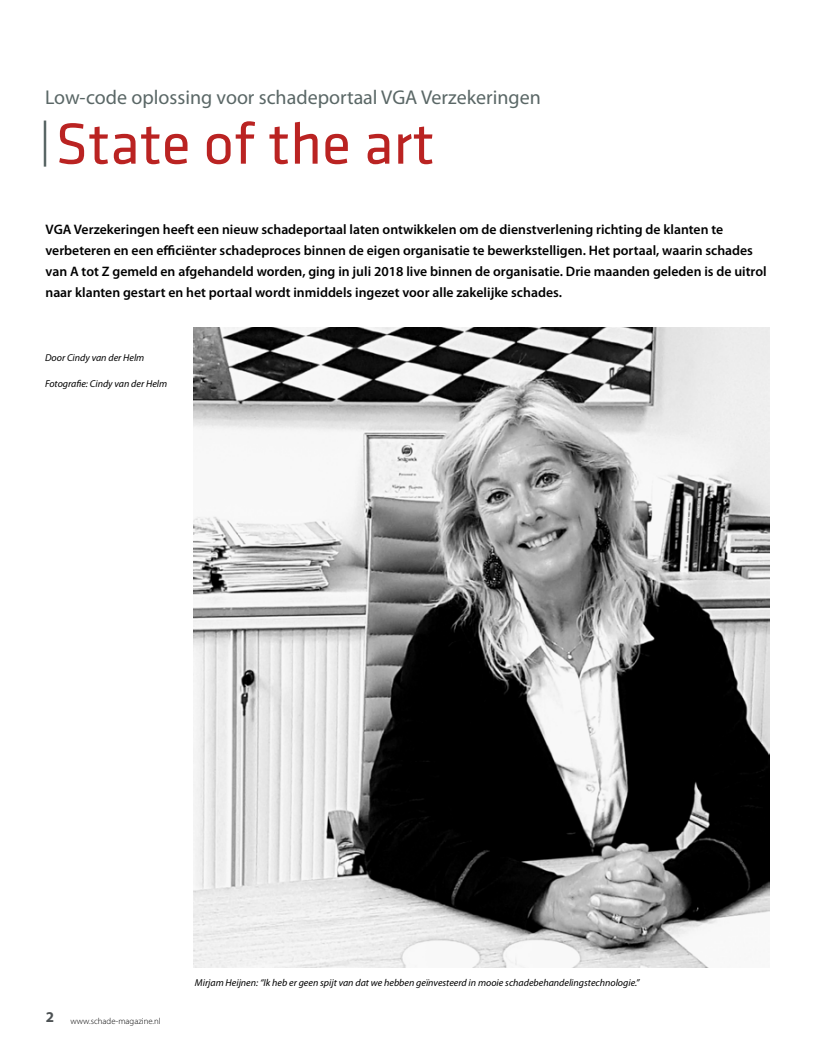
<style>
.page{position:relative;width:815px;height:1053px;background:#fff}
.page>*{position:absolute;margin:0;border:0;box-sizing:border-box;transform-origin:0 0}
.t1{font:60px "Klavika";color:#ba2322}
.t2{font:20px "Myriad Pro";color:#5a6766}
.t3{font:600 13.75px/21.2px "Myriad Pro";color:#000}
.t4{font:italic 10px "Myriad Pro";color:#000}
.t5{font:300 8.75px "Myriad Pro";color:#000}
</style>
<div class="page">
<hr style="left:44px;top:120px;width:2px;height:47px;background:#5a6766">
<img style="left:194px;top:327px;width:576px;height:640px">
<h2 class="t2" style="left:45px;top:86px;width:497px">Low-code oplossing voor schadeportaal VGA Verzekeringen</h2>
<h1 class="t1" style="left:56px;top:104px;width:380px">State of the art</h1>
<p class="t3" style="left:45px;top:219px;width:723px">VGA Verzekeringen heeft een nieuw schadeportaal laten ontwikkelen om de dienstverlening richting de klanten te verbeteren en een efficiënter schadeproces binnen de eigen organisatie te bewerkstelligen. Het portaal, waarin schades van A tot Z gemeld en afgehandeld worden, ging in juli 2018 live binnen de organisatie. Drie maanden geleden is de uitrol naar klanten gestart en het portaal wordt inmiddels ingezet voor alle zakelijke schades.</p>
<p class="t4" style="left:45px;top:352px;width:101px">Door Cindy van der Helm</p>
<p class="t4" style="left:45px;top:378px;width:124px">Fotografie: Cindy van der Helm</p>
<p class="t5" style="left:46px;top:1016px;width:116px"><sup>2</sup> www.schade-magazine.nl</p>
<p class="t4" style="left:195px;top:977px;width:446px">Mirjam Heijnen: “Ik heb er geen spijt van dat we hebben geïnvesteerd in mooie schadebehandelingstechnologie.”</p>
</div>
